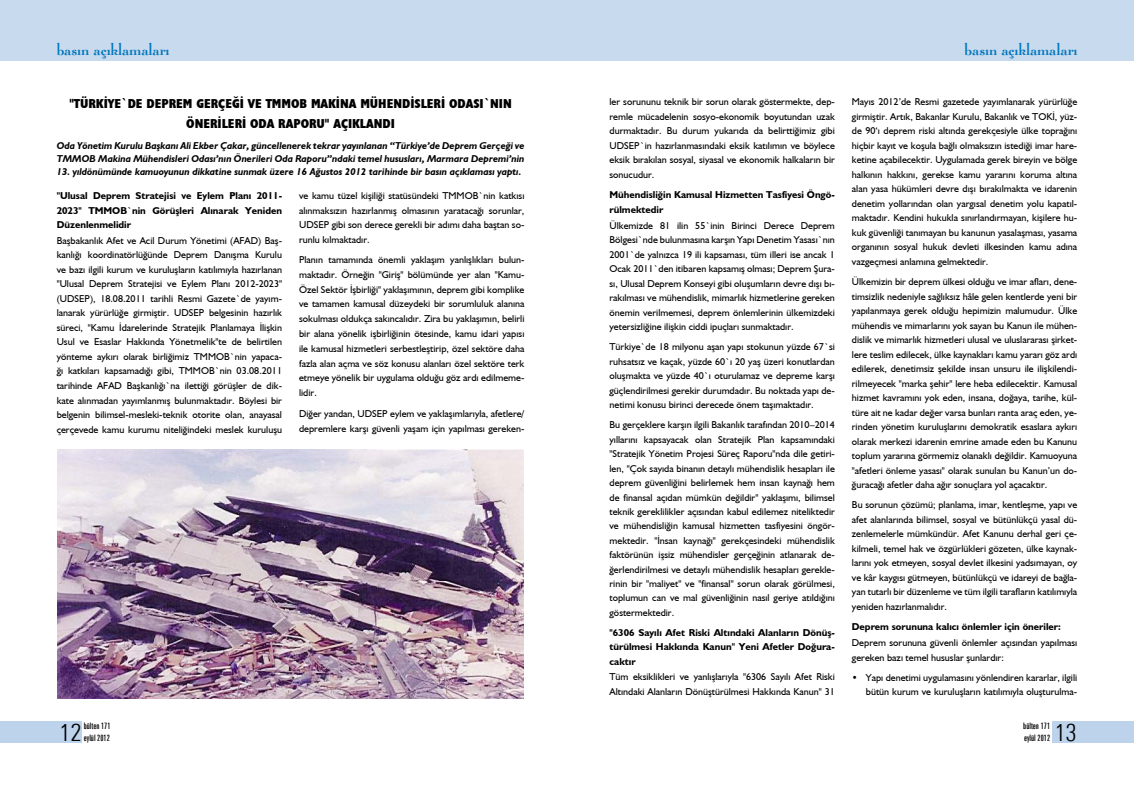
<style>
.page{position:relative;width:1134px;height:794px;background:#fff}
.page>*{position:absolute;margin:0;border:0;box-sizing:border-box;transform-origin:0 0}
.t1{font:300 condensed 24.1px "Zurich BT";color:#000}
.t2{font:16px "Lucian BT";letter-spacing:-.01em;color:#0076bd}
.t3{font:700 condensed 13px/20px "Humanist 521 BT Xtra";color:#000;text-align:center}
.t4{font:10px/14.5px "Humanist 521 BT";color:#000;text-align:justify}
.t5{font:700 10px/14.5px "Humanist 521 BT";color:#000;text-align:justify}
.t6{font:italic 700 10px/13px "Humanist 521 BT";color:#000}
.t7{font:extra-condensed 9px/12px "Zurich BT";color:#000}
</style>
<div class="page">
<div style="left:1052px;top:721px;width:82px;height:22px;background:#bdd2eb"></div>
<div style="left:0;top:721px;width:82px;height:22px;background:#bdd2eb"></div>
<div style="left:0;top:0;width:1134px;height:60px;background:#c8daee"></div>
<img style="left:58px;top:449px;width:465px;height:249px">
<h2 class="t2" style="left:57px;top:40px;width:114px">basın açıklamaları</h2>
<h2 class="t2" style="left:964px;top:40px;width:114px">basın açıklamaları</h2>
<h3 class="t3" style="left:69px;top:93px;width:444px">"TÜRKİYE`DE DEPREM GERÇEĞİ VE TMMOB MAKİNA MÜHENDİSLERİ ODASI`NIN<br>ÖNERİLERİ ODA RAPORU" AÇIKLANDI</h3>
<p class="t6" style="left:57px;top:139px;width:469px">Oda Yönetim Kurulu Başkanı Ali Ekber Çakar, güncellenerek tekrar yayınlanan “Türkiye’de Deprem Gerçeği ve<br>TMMOB Makina Mühendisleri Odası’nın Önerileri Oda Raporu”ndaki temel hususları, Marmara Depremi’nin</p>
<p class="t6" style="left:57px;top:165px;width:466px">13. yıldönümünde kamuoyunun dikkatine sunmak üzere 16 Ağustos 2012 tarihinde bir basın açıklaması yaptı.</p>
<p class="t5" style="left:57px;top:188px;width:227px">"Ulusal Deprem Stratejisi ve Eylem Planı 2011- 2023" TMMOB`nin Görüşleri Alınarak Yeniden Düzenlenmelidir</p>
<p class="t4" style="left:57px;top:233px;width:227px">Başbakanlık Afet ve Acil Durum Yönetimi (AFAD) Baş&shy;kanlığı koordinatörlüğünde Deprem Danışma Kurulu ve bazı ilgili kurum ve kuruluşların katılımıyla hazırlanan "Ulusal Deprem Stratejisi ve Eylem Planı 2012-2023" (UDSEP), 18.08.2011 tarihli Resmi Gazete`de yayım&shy;lanarak yürürlüğe girmiştir. UDSEP belgesinin hazırlık süreci, "Kamu İdarelerinde Stratejik Planlamaya İlişkin Usul ve Esaslar Hakkında Yönetmelik"te de belirtilen yönteme aykırı olarak birliğimiz TMMOB`nin yapaca&shy;ğı katkıları kapsamadığı gibi, TMMOB`nin 03.08.2011 tarihinde AFAD Başkanlığı`na ilettiği görüşler de dik&shy;kate alınmadan yayımlanmış bulunmaktadır. Böylesi bir belgenin bilimsel-mesleki-teknik otorite olan, anayasal çerçevede kamu kurumu niteliğindeki meslek kuruluşu</p>
<p class="t4" style="left:852px;top:95px;width:227px">Mayıs 2012’de Resmi gazetede yayımlanarak yürürlüğe girmiştir. Artık, Bakanlar Kurulu, Bakanlık ve TOKİ, yüz&shy;de 90‘ı deprem riski altında gerekçesiyle ülke toprağını hiçbir kayıt ve koşula bağlı olmaksızın istediği imar hare&shy;ketine açabilecektir. Uygulamada gerek bireyin ve bölge halkının hakkını, gerekse kamu yararını koruma altına alan yasa hükümleri devre dışı bırakılmakta ve idarenin denetim yollarından olan yargısal denetim yolu kapatıl&shy;maktadır. Kendini hukukla sınırlandırmayan, kişilere hu&shy;kuk güvenliği tanımayan bu kanunun yasalaşması, yasama organının sosyal hukuk devleti ilkesinden kamu adına vazgeçmesi anlamına gelmektedir.</p>
<p class="t4" style="left:852px;top:274px;width:227px">Ülkemizin bir deprem ülkesi olduğu ve imar afları, dene&shy;timsizlik nedeniyle sağlıksız hâle gelen kentlerde yeni bir yapılanmaya gerek olduğu hepimizin malumudur. Ülke mühendis ve mimarlarını yok sayan bu Kanun ile mühen&shy;dislik ve mimarlık hizmetleri ulusal ve uluslararası şirket&shy;lere teslim edilecek, ülke kaynakları kamu yararı göz ardı edilerek, denetimsiz şekilde insan unsuru ile ilişkilendi&shy;rilmeyecek "marka şehir" lere heba edilecektir. Kamusal hizmet kavramını yok eden, insana, doğaya, tarihe, kül&shy;türe ait ne kadar değer varsa bunları ranta araç eden, ye&shy;rinden yönetim kuruluşlarını demokratik esaslara aykırı olarak merkezi idarenin emrine amade eden bu Kanunu toplum yararına görmemiz olanaklı değildir. Kamuoyuna "afetleri önleme yasası" olarak sunulan bu Kanun’un do&shy;ğuracağı afetler daha ağır sonuçlara yol açacaktır.</p>
<p class="t4" style="left:852px;top:497px;width:227px">Bu sorunun çözümü; planlama, imar, kentleşme, yapı ve afet alanlarında bilimsel, sosyal ve bütünlükçü yasal dü&shy;zenlemelerle mümkündür. Afet Kanunu derhal geri çe&shy;kilmeli, temel hak ve özgürlükleri gözeten, ülke kaynak&shy;larını yok etmeyen, sosyal devlet ilkesini yadsımayan, oy ve kâr kaygısı gütmeyen, bütünlükçü ve idareyi de bağla&shy;yan tutarlı bir düzenleme ve tüm ilgili tarafların katılımıyla yeniden hazırlanmalıdır.</p>
<p class="t5" style="left:852px;top:619px;width:210px">Deprem sorununa kalıcı önlemler için öneriler:</p>
<p class="t4" style="left:852px;top:635px;width:227px">Deprem sorununa güvenli önlemler açısından yapılması gereken bazı temel hususlar şunlardır:</p>
<p class="t4" style="left:852px;top:670px;width:227px;text-align:right">• Yapı denetimi uygulamasını yönlendiren kararlar, ilgili bütün kurum ve kuruluşların katılımıyla oluşturulma-</p>
<p class="t4" style="left:609px;top:95px;width:227px">ler sorununu teknik bir sorun olarak göstermekte, dep&shy;remle mücadelenin sosyo-ekonomik boyutundan uzak durmaktadır. Bu durum yukarıda da belirttiğimiz gibi UDSEP`in hazırlanmasındaki eksik katılımın ve böylece eksik bırakılan sosyal, siyasal ve ekonomik halkaların bir sonucudur.</p>
<p class="t5" style="left:609px;top:187px;width:227px">Mühendisliğin Kamusal Hizmetten Tasfiyesi Öngö&shy;rülmektedir</p>
<p class="t4" style="left:609px;top:218px;width:227px">Ülkemizde 81 ilin 55`inin Birinci Derece Deprem Bölgesi`nde bulunmasına karşın Yapı Denetim Yasası`nın 2001`de yalnızca 19 ili kapsaması, tüm illeri ise ancak 1<br>Ocak 2011`den itibaren kapsamış olması; Deprem Şura&shy;sı, Ulusal Deprem Konseyi gibi oluşumların devre dışı bı&shy;rakılması ve mühendislik, mimarlık hizmetlerine gereken önemin verilmemesi, deprem önlemlerinin ülkemizdeki yetersizliğine ilişkin ciddi ipuçları sunmaktadır.</p>
<p class="t4" style="left:609px;top:339px;width:227px">Türkiye`de 18 milyonu aşan yapı stokunun yüzde 67`si ruhsatsız ve kaçak, yüzde 60`ı 20 yaş üzeri konutlardan oluşmakta ve yüzde 40`ı oturulamaz ve depreme karşı güçlendirilmesi gerekir durumdadır. Bu noktada yapı de&shy;netimi konusu birinci derecede önem taşımaktadır.</p>
<p class="t4" style="left:609px;top:418px;width:227px">Bu gerçeklere karşın ilgili Bakanlık tarafından 2010–2014 yıllarını kapsayacak olan Stratejik Plan kapsamındaki "Stratejik Yönetim Projesi Süreç Raporu"nda dile getiri&shy;len, "Çok sayıda binanın detaylı mühendislik hesapları ile deprem güvenliğini belirlemek hem insan kaynağı hem de finansal açıdan mümkün değildir" yaklaşımı, bilimsel teknik gereklilikler açısından kabul edilemez niteliktedir ve mühendisliğin kamusal hizmetten tasfiyesini öngör&shy;mektedir. "İnsan kaynağı" gerekçesindeki mühendislik faktörünün işsiz mühendisler gerçeğinin atlanarak de&shy;ğerlendirilmesi ve detaylı mühendislik hesapları gerekle&shy;rinin bir "maliyet" ve "finansal" sorun olarak görülmesi, toplumun can ve mal güvenliğinin nasıl geriye atıldığını göstermektedir.</p>
<p class="t5" style="left:609px;top:625px;width:227px">"6306 Sayılı Afet Riski Altındaki Alanların Dönüş&shy;türülmesi Hakkında Kanun" Yeni Afetler Doğura&shy;caktır</p>
<p class="t4" style="left:609px;top:669px;width:227px">Tüm eksiklikleri ve yanlışlarıyla "6306 Sayılı Afet Riski<br>Altındaki Alanların Dönüştürülmesi Hakkında Kanun" 31</p>
<p class="t4" style="left:299px;top:188px;width:227px">ve kamu tüzel kişiliği statüsündeki TMMOB`nin katkısı alınmaksızın hazırlanmış olmasının yaratacağı sorunlar, UDSEP gibi son derece gerekli bir adımı daha baştan so&shy;runlu kılmaktadır.</p>
<p class="t4" style="left:299px;top:252px;width:227px;line-height:14.8px">Planın tamamında önemli yaklaşım yanlışlıkları bulun&shy;maktadır. Örneğin "Giriş" bölümünde yer alan "Kamu-Özel Sektör İşbirliği" yaklaşımının, deprem gibi komplike ve tamamen kamusal düzeydeki bir sorumluluk alanına sokulması oldukça sakıncalıdır. Zira bu yaklaşımın, belirli bir alana yönelik işbirliğinin ötesinde, kamu idari yapısı ile kamusal hizmetleri serbestleştirip, özel sektöre daha fazla alan açma ve söz konusu alanları özel sektöre terk etmeye yönelik bir uygulama olduğu göz ardı edilmeme&shy;lidir.</p>
<p class="t4" style="left:299px;top:406px;width:227px;line-height:14.8px">Diğer yandan, UDSEP eylem ve yaklaşımlarıyla, afetlere/ depremlere karşı güvenli yaşam için yapılması gereken-</p>
<p class="t7" style="left:84px;top:720px;width:28px">bülten 171 eylül 2012</p>
<p class="t7" style="left:1023px;top:720px;width:28px">bülten 171</p>
<h1 class="t1" style="left:59px;top:718px;width:24px">12</h1>
<p class="t7" style="left:1024px;top:732px;width:28px">eylül 2012</p>
<h1 class="t1" style="left:1055px;top:718px;width:24px">13</h1>
</div>
